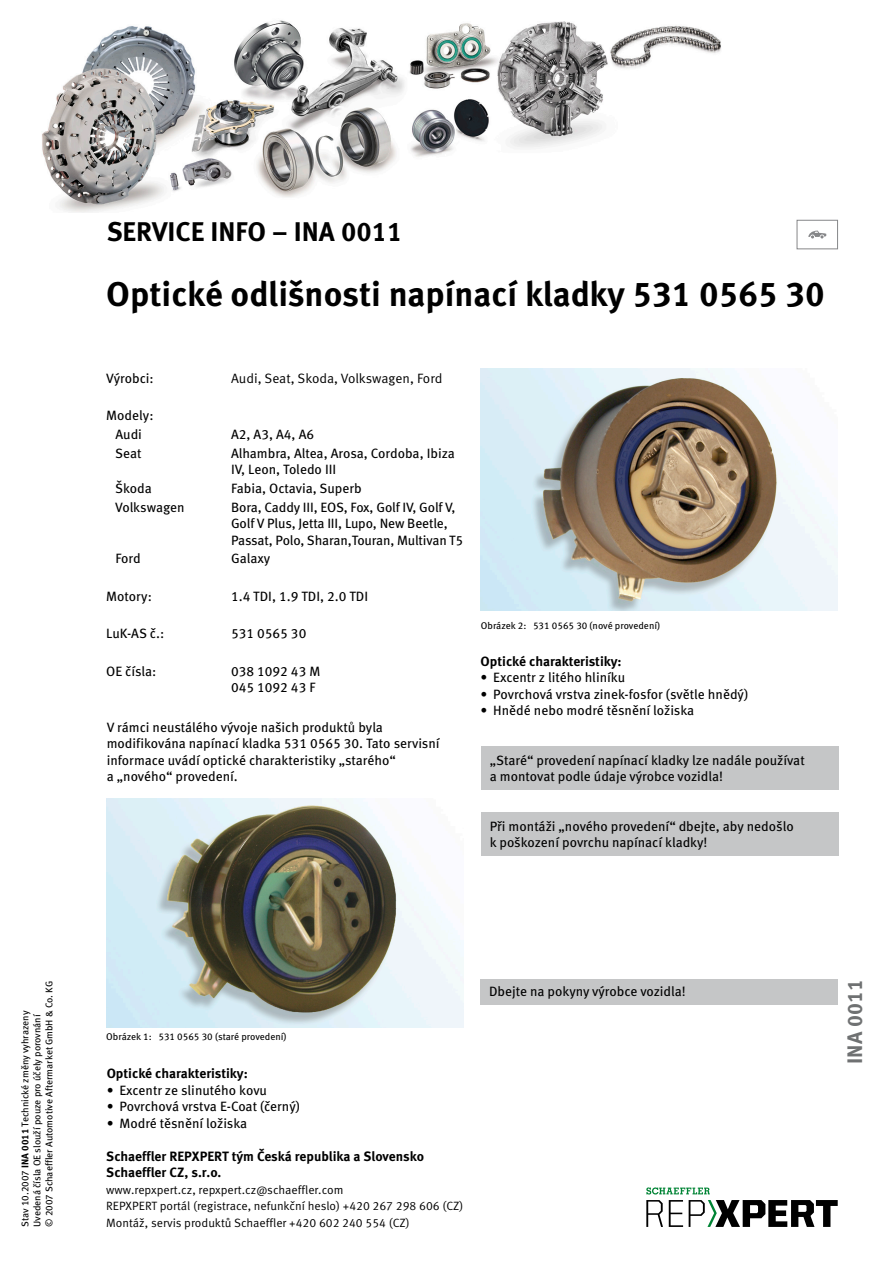
<style>
.page{position:relative;width:893px;height:1263px;background:#fff}
.page>*{position:absolute;margin:0;border:0;box-sizing:border-box;transform-origin:0 0}
.t1{font:700 34.5px "Meta Pro";color:#000}
.t2{font:700 27px "Meta Pro";color:#000}
.t3{font:700 21px "Meta Pro";color:#6f7172}
.t4{font:13.5px/16.5px "Meta Pro";letter-spacing:-.005em;color:#000}
.t5{font:700 13.5px/16.5px "Meta Pro";letter-spacing:-.005em;color:#000}
.t6{font:13.5px "Meta Pro Norm";color:#000}
.t7{font:12px/16.5px "Meta Pro Norm";color:#000}
.t8{font:9.75px/12px "Meta Pro";color:#000}
.s1{font-weight:700}
</style>
<div class="page">
<div style="left:481px;top:746px;width:357px;height:44px;background:#c5c6c7"></div>
<div style="left:481px;top:812px;width:357px;height:44px;background:#c5c6c7"></div>
<div style="left:480px;top:980px;width:358px;height:25px;background:#c5c6c7"></div>
<div style="left:797px;top:220px;width:41px;height:29px;border:1px solid #868789"></div>
<svg style="left:808px;top:231px;width:18px;height:7px"></svg>
<img style="left:42px;top:20px;width:679px;height:193px">
<svg style="left:646px;top:1200px;width:17px;height:27px"></svg>
<svg style="left:669px;top:1200px;width:14px;height:27px"></svg>
<svg style="left:689px;top:1200px;width:149px;height:27px"></svg>
<svg style="left:646px;top:1187px;width:64px;height:7px"></svg>
<img style="left:107px;top:799px;width:357px;height:228px">
<img style="left:480px;top:369px;width:358px;height:242px">
<p class="t8" style="left:31px;top:1227px;width:248px;rotate:-90deg">Uvedená čísla OE slouží pouze pro účely porovnání<br>© 2007 Schaeffler Automotive Aftermarket GmbH &amp; Co. KG</p>
<p class="t8" style="left:19px;top:1227px;width:218px;rotate:-90deg">Stav 10.2007 <span class="s1">INA 0011</span> Technické změny vyhrazeny</p>
<h2 class="t2" style="left:107px;top:210px;width:297px">SERVICE INFO – INA 0011</h2>
<h1 class="t1" style="left:106px;top:267px;width:720px">Optické odlišnosti napínací kladky 531 0565 30</h1>
<p class="t4" style="left:106px;top:369px;width:49px">Výrobci:</p>
<p class="t6" style="left:231px;top:368px;width:213px">Audi, Seat, Skoda, Volkswagen, Ford</p>
<p class="t4" style="left:106px;top:405px;width:49px;line-height:18.8px;text-align:center">Modely:<br>Audi</p>
<p class="t4" style="left:231px;top:425px;width:85px">A2, A3, A4, A6</p>
<p class="t4" style="left:115px;top:444px;width:28px">Seat</p>
<p class="t4" style="left:231px;top:444px;width:225px">Alhambra, Altea, Arosa, Cordoba, Ibiza<br>IV, Leon, Toledo III</p>
<p class="t4" style="left:115px;top:479px;width:38px">Škoda</p>
<p class="t4" style="left:231px;top:479px;width:132px">Fabia, Octavia, Superb</p>
<p class="t4" style="left:115px;top:498px;width:71px">Volkswagen</p>
<p class="t4" style="left:231px;top:498px;width:234px">Bora, Caddy III, EOS, Fox, Golf IV, Golf V,<br>Golf V Plus, Jetta III, Lupo, New Beetle,<br>Passat, Polo, Sharan,Touran, Multivan T5</p>
<p class="t4" style="left:115px;top:550px;width:27px">Ford</p>
<p class="t4" style="left:231px;top:550px;width:41px">Galaxy</p>
<p class="t4" style="left:106px;top:587px;width:47px">Motory:</p>
<p class="t4" style="left:231px;top:587px;width:139px">1.4 TDI, 1.9 TDI, 2.0 TDI</p>
<p class="t4" style="left:106px;top:624px;width:59px">LuK-AS č.:</p>
<p class="t4" style="left:231px;top:624px;width:77px">531 0565 30</p>
<p class="t4" style="left:106px;top:662px;width:52px">OE čísla:</p>
<p class="t4" style="left:231px;top:662px;width:91px">038 1092 43 M<br>045 1092 43 F</p>
<p class="t4" style="left:107px;top:718px;width:334px">V rámci neustálého vývoje našich produktů byla modifikována napínací kladka 531 0565 30. Tato servisní informace uvádí optické charakteristiky „starého“<br>a „nového“ provedení.</p>
<p class="t8" style="left:481px;top:619px;width:181px">Obrázek 2: 531 0565 30 (nové provedení)</p>
<p class="t5" style="left:480px;top:652px;width:143px">Optické charakteristiky:</p>
<p class="t4" style="left:480px;top:668px;width:146px">• Excentr z litého hliníku</p>
<p class="t4" style="left:480px;top:685px;width:269px">• Povrchová vrstva zinek-fosfor (světle hnědý)</p>
<p class="t4" style="left:480px;top:701px;width:215px">• Hnědé nebo modré těsnění ložiska</p>
<p class="t4" style="left:490px;top:751px;width:317px">„Staré“ provedení napínací kladky lze nadále používat a montovat podle údaje výrobce vozidla!</p>
<p class="t4" style="left:490px;top:817px;width:305px">Při montáži „nového provedení“ dbejte, aby nedošlo k poškození povrchu napínací kladky!</p>
<p class="t8" style="left:106px;top:1030px;width:182px">Obrázek 1: 531 0565 30 (staré provedení)</p>
<p class="t5" style="left:107px;top:1064px;width:143px">Optické charakteristiky:</p>
<p class="t4" style="left:107px;top:1081px;width:162px">• Excentr ze slinutého kovu</p>
<p class="t4" style="left:107px;top:1097px;width:195px">• Povrchová vrstva E-Coat (černý)</p>
<p class="t4" style="left:107px;top:1114px;width:142px">• Modré těsnění ložiska</p>
<p class="t5" style="left:106px;top:1147px;width:319px">Schaeffler REPXPERT tým Česká republika a Slovensko<br>Schaeffler CZ, s.r.o.</p>
<p class="t7" style="left:106px;top:1181px;width:359px">www.repxpert.cz, repxpert.cz@schaeffler.com<br>REPXPERT portál (registrace, nefunkční heslo) +420 267 298 606 (CZ)</p>
<p class="t7" style="left:106px;top:1214px;width:305px">Montáž, servis produktů Schaeffler +420 602 240 554 (CZ)</p>
<p class="t4" style="left:489px;top:982px;width:198px">Dbejte na pokyny výrobce vozidla!</p>
<h3 class="t3" style="left:838px;top:1064px;width:86px;rotate:-90deg">INA 0011</h3>
</div>
